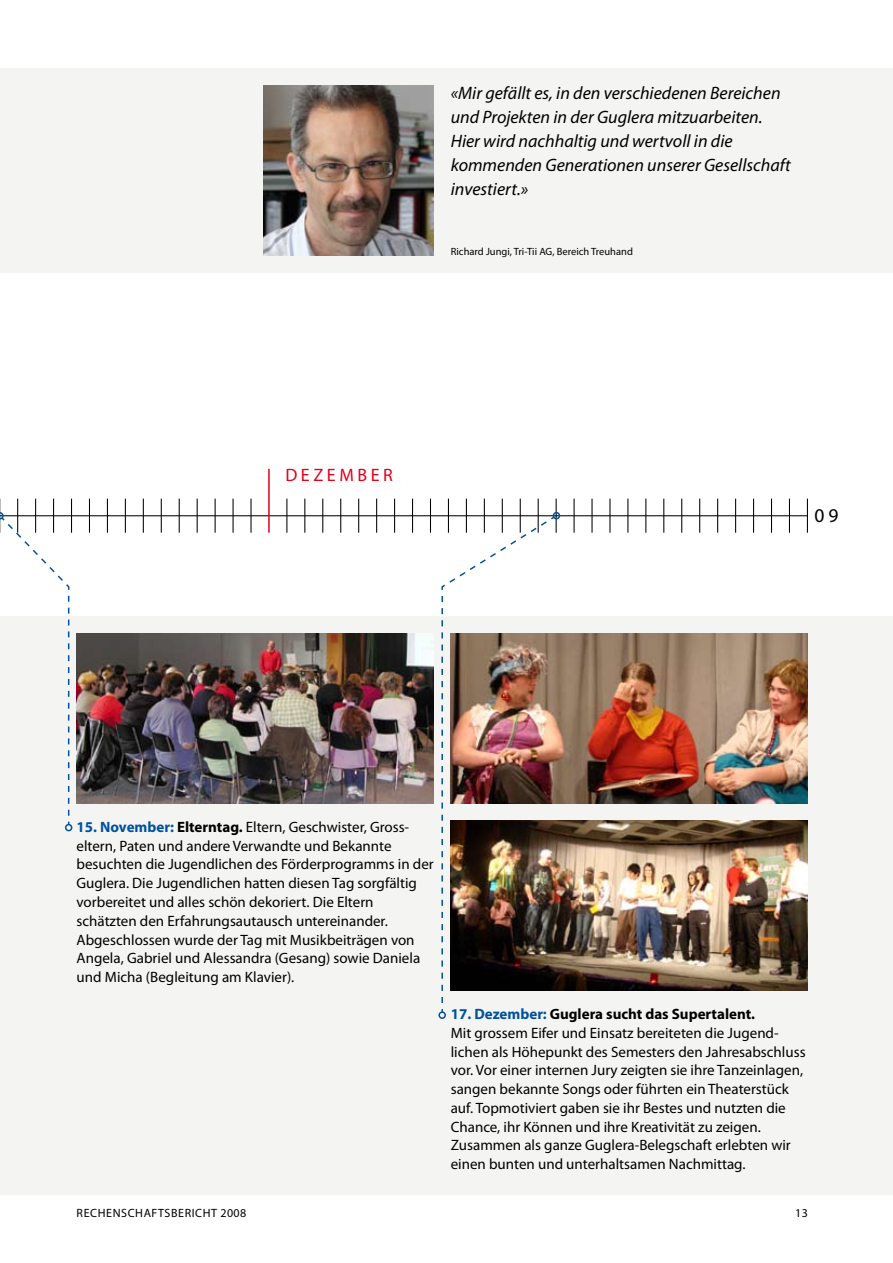
<style>
.page{position:relative;width:893px;height:1263px;background:#fff}
.page>*{position:absolute;margin:0;border:0;box-sizing:border-box;transform-origin:0 0}
.t1{font:19.5px "Myriad Pro";color:#000}
.t2{font:italic 18px/24px "Myriad Pro";color:#000}
.t3{font:18px "Myriad Pro";letter-spacing:.2em;color:#e2001a}
.t4{font:15px/18.8px "Myriad Pro";color:#000}
.t5{font:12px "Myriad Pro";letter-spacing:.045em;color:#000}
.t6{font:10.5px "Myriad Pro";color:#000}
.s1{font-weight:700;color:#00519e}
.s2{font-weight:700}
</style>
<div class="page">
<div style="left:0;top:68px;width:893px;height:204px;background:#f4f4f3"></div>
<div style="left:0;top:617px;width:893px;height:578px;background:#f4f4f3"></div>
<img style="left:556px;top:821px;width:252px;height:170px">
<hr style="left:0;top:515px;width:808px;height:1px;background:#000">
<hr style="left:0;top:499px;width:1px;height:34px;background:#000">
<hr style="left:17px;top:499px;width:1px;height:34px;background:#000">
<hr style="left:35px;top:499px;width:1px;height:34px;background:#000">
<hr style="left:53px;top:499px;width:1px;height:34px;background:#000">
<hr style="left:71px;top:499px;width:1px;height:34px;background:#000">
<hr style="left:89px;top:499px;width:1px;height:34px;background:#000">
<hr style="left:107px;top:499px;width:1px;height:34px;background:#000">
<hr style="left:125px;top:499px;width:1px;height:34px;background:#000">
<hr style="left:143px;top:499px;width:1px;height:34px;background:#000">
<hr style="left:161px;top:499px;width:1px;height:34px;background:#000">
<hr style="left:179px;top:499px;width:1px;height:34px;background:#000">
<hr style="left:197px;top:499px;width:1px;height:34px;background:#000">
<hr style="left:215px;top:499px;width:1px;height:34px;background:#000">
<hr style="left:233px;top:499px;width:1px;height:34px;background:#000">
<hr style="left:250px;top:499px;width:2px;height:34px;background:#000">
<hr style="left:268px;top:469px;width:2px;height:64px;background:#e2001a">
<hr style="left:286px;top:499px;width:1px;height:34px;background:#000">
<hr style="left:304px;top:499px;width:1px;height:34px;background:#000">
<hr style="left:322px;top:499px;width:1px;height:34px;background:#000">
<hr style="left:340px;top:499px;width:1px;height:34px;background:#000">
<hr style="left:358px;top:499px;width:1px;height:34px;background:#000">
<hr style="left:376px;top:499px;width:1px;height:34px;background:#000">
<hr style="left:394px;top:499px;width:1px;height:34px;background:#000">
<hr style="left:412px;top:499px;width:1px;height:34px;background:#000">
<hr style="left:430px;top:499px;width:1px;height:34px;background:#000">
<hr style="left:448px;top:499px;width:1px;height:34px;background:#000">
<hr style="left:466px;top:499px;width:1px;height:34px;background:#000">
<hr style="left:484px;top:499px;width:1px;height:34px;background:#000">
<hr style="left:502px;top:499px;width:1px;height:34px;background:#000">
<hr style="left:520px;top:499px;width:1px;height:34px;background:#000">
<hr style="left:538px;top:499px;width:1px;height:34px;background:#000">
<hr style="left:556px;top:499px;width:1px;height:34px;background:#000">
<hr style="left:574px;top:499px;width:1px;height:34px;background:#000">
<hr style="left:591px;top:499px;width:2px;height:34px;background:#000">
<hr style="left:609px;top:499px;width:1px;height:34px;background:#000">
<hr style="left:627px;top:499px;width:1px;height:34px;background:#000">
<hr style="left:645px;top:499px;width:1px;height:34px;background:#000">
<hr style="left:663px;top:499px;width:1px;height:34px;background:#000">
<hr style="left:681px;top:499px;width:1px;height:34px;background:#000">
<hr style="left:699px;top:499px;width:1px;height:34px;background:#000">
<hr style="left:735px;top:499px;width:1px;height:34px;background:#000">
<hr style="left:771px;top:499px;width:1px;height:34px;background:#000">
<hr style="left:717px;top:499px;width:1px;height:34px;background:#000">
<hr style="left:753px;top:499px;width:1px;height:34px;background:#000">
<hr style="left:789px;top:499px;width:1px;height:34px;background:#000">
<hr style="left:807px;top:499px;width:1px;height:34px;background:#000">
<img style="left:77px;top:634px;width:357px;height:170px">
<div style="left:65px;top:824px;width:7px;height:7px;border:2px solid #00519e;border-radius:50%"></div>
<svg style="left:0;top:512px;width:70px;height:314px"></svg>
<img style="left:441px;top:515px;width:115px;height:498px">
<div style="left:438px;top:1011px;width:8px;height:8px;border:2px solid #00519e;border-radius:50%"></div>
<div style="left:553px;top:512px;width:7px;height:7px;border:2px solid #00519e;border-radius:50%"></div>
<img style="left:264px;top:85px;width:170px;height:170px">
<img style="left:451px;top:634px;width:357px;height:170px">
<p class="t2" style="left:451px;top:80px;width:342px">«Mir gefällt es, in den verschiedenen Bereichen und Projekten in der Guglera mitzuarbeiten.<br>Hier wird nachhaltig und wertvoll in die kommenden Generationen unserer Gesellschaft investiert.»</p>
<p class="t6" style="left:451px;top:246px;width:184px">Richard Jungi, Tri-Tii AG, Bereich Treuhand</p>
<p class="t3" style="left:285px;top:465px;width:97px">DE ZE MBER</p>
<h1 class="t1" style="left:814px;top:505px;width:25px">09</h1>
<p class="t4" style="left:77px;top:818px;width:359px"><span class="s1">15. November:</span> <span class="s2">Elterntag.</span> Eltern, Geschwister, Gross&shy;eltern, Paten und andere Verwandte und Bekannte besuchten die Jugendlichen des Förderprogramms in der Guglera. Die Jugendlichen hatten diesen Tag sorgfältig vorbereitet und alles schön dekoriert. Die Eltern schätzten den Erfahrungsautausch untereinander.<br>Abgeschlossen wurde der Tag mit Musikbeiträgen von Angela, Gabriel und Alessandra (Gesang) sowie Daniela und Micha (Begleitung am Klavier).</p>
<p class="t4" style="left:451px;top:1005px;width:356px"><span class="s1">17. Dezember:</span> <span class="s2">Guglera sucht das Supertalent.<br></span>Mit grossem Eifer und Einsatz bereiteten die Jugend&shy;lichen als Höhepunkt des Semesters den Jahresabschluss vor. Vor einer internen Jury zeigten sie ihre Tanzeinlagen, sangen bekannte Songs oder führten ein Theaterstück auf. Topmotiviert gaben sie ihr Bestes und nutzten die Chance, ihr Können und ihre Kreativität zu zeigen.<br>Zusammen als ganze Guglera-Belegschaft erlebten wir einen bunten und unterhaltsamen Nachmittag.</p>
<p class="t5" style="left:77px;top:1206px;width:53px">Rech enschaf</p>
<p class="t5" style="left:158px;top:1206px;width:90px">tsb ericht 2008</p>
<p class="t5" style="left:795px;top:1206px;width:14px">13</p>
</div>
